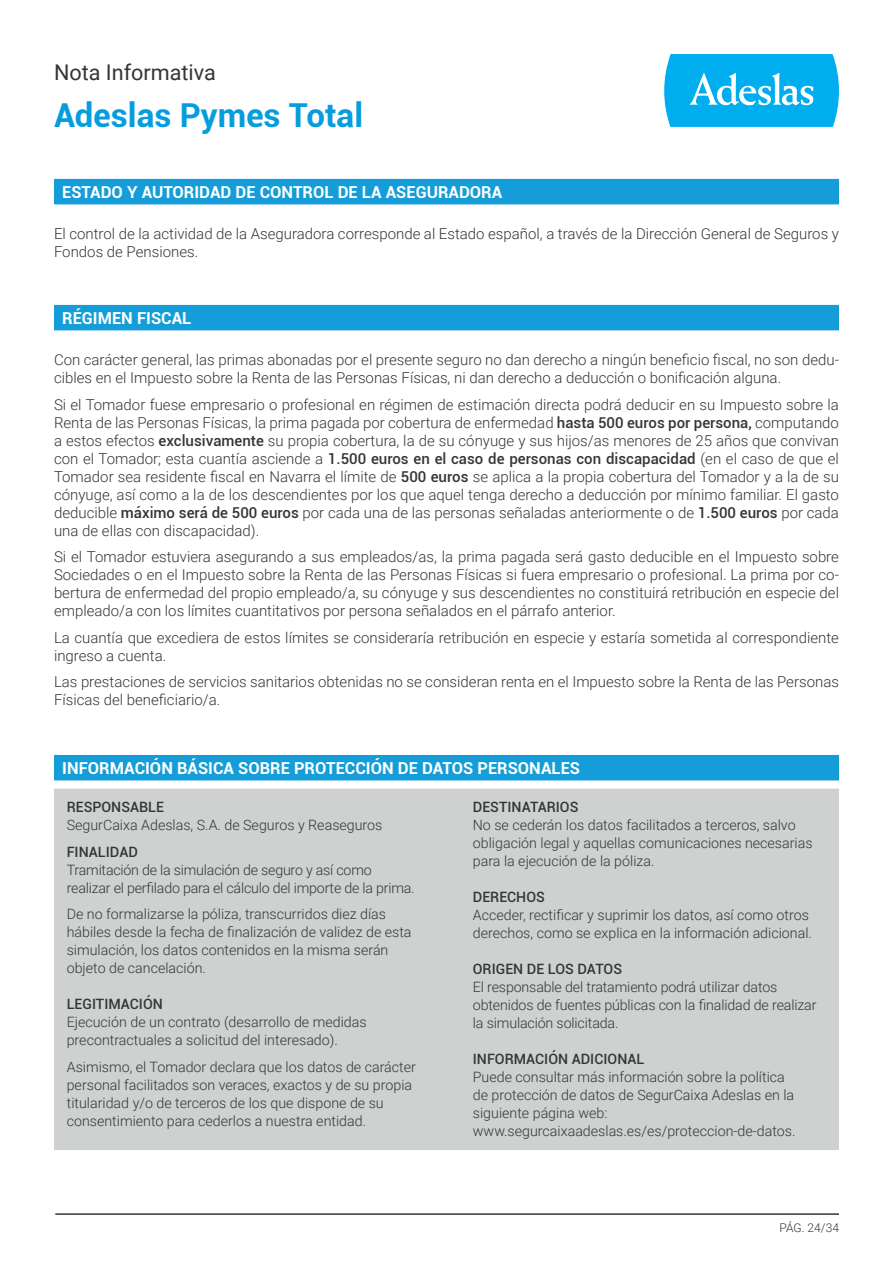
<style>
.page{position:relative;width:893px;height:1263px;background:#fff}
.page>*{position:absolute;margin:0;border:0;box-sizing:border-box;transform-origin:0 0}
.t1{font:700 33px "Roboto";color:#069ddc}
.t2{font:21.6px "Roboto";color:#323638}
.t3{font:700 16.5px "Roboto";color:#fff}
.t4{font:300 15px/18px "Roboto";color:#323638}
.t5{font:300 14.25px/18px "Roboto";color:#323638}
.t6{font:500 14.25px "Roboto";color:#323638}
.t7{font:300 12px "Roboto";letter-spacing:-.005em;color:#323638}
.s1{font-weight:500}
</style>
<div class="page">
<svg style="left:664px;top:54px;width:175px;height:73px;background:#1fb7f0"></svg>
<hr style="left:55px;top:1213px;width:784px;height:2px;background:#323638">
<div style="left:54px;top:179px;width:785px;height:25px;background:#149dd9"></div>
<div style="left:54px;top:305px;width:785px;height:25px;background:#149dd9"></div>
<div style="left:54px;top:755px;width:785px;height:25px;background:#149dd9"></div>
<div style="left:54px;top:789px;width:785px;height:361px;background:#cfd1d0"></div>
<h2 class="t2" style="left:54px;top:57px;width:163px">Nota Informativa</h2>
<h1 class="t1" style="left:54px;top:92px;width:311px">Adeslas Pymes Total</h1>
<p class="t3" style="left:62px;top:180px;width:442px">ESTADO Y AUTORIDAD DE CONTROL DE LA ASEGURADORA</p>
<p class="t4" style="left:54px;top:224px;width:786px">El control de la actividad de la Aseguradora corresponde al Estado español, a través de la Dirección General de Seguros y<br>Fondos de Pensiones.</p>
<p class="t3" style="left:62px;top:306px;width:131px">RÉGIMEN FISCAL</p>
<p class="t4" style="left:54px;top:350px;width:786px">Con carácter general, las primas abonadas por el presente seguro no dan derecho a ningún beneficio fiscal, no son dedu&shy;cibles en el Impuesto sobre la Renta de las Personas Físicas, ni dan derecho a deducción o bonificación alguna.</p>
<p class="t4" style="left:54px;top:395px;width:786px;text-align:justify">Si el Tomador fuese empresario o profesional en régimen de estimación directa podrá deducir en su Impuesto sobre la Renta de las Personas Físicas, la prima pagada por cobertura de enfermedad <span class="s1">hasta 500 euros por persona,</span> computando a estos efectos <span class="s1">exclusivamente</span> su propia cobertura, la de su cónyuge y sus hijos/as menores de 25 años que convivan con el Tomador; esta cuantía asciende a <span class="s1">1.500 euros en el caso de personas con discapacidad</span> (en el caso de que el Tomador sea residente fiscal en Navarra el límite de <span class="s1">500 euros</span> se aplica a la propia cobertura del Tomador y a la de su cónyuge, así como a la de los descendientes por los que aquel tenga derecho a deducción por mínimo familiar. El gasto deducible <span class="s1">máximo será de 500 euros</span> por cada una de las personas señaladas anteriormente o de <span class="s1">1.500 euros</span> por cada una de ellas con discapacidad).</p>
<p class="t4" style="left:54px;top:548px;width:786px;text-align:justify">Si el Tomador estuviera asegurando a sus empleados/as, la prima pagada será gasto deducible en el Impuesto sobre Sociedades o en el Impuesto sobre la Renta de las Personas Físicas si fuera empresario o profesional. La prima por co&shy;bertura de enfermedad del propio empleado/a, su cónyuge y sus descendientes no constituirá retribución en especie del empleado/a con los límites cuantitativos por persona señalados en el párrafo anterior.</p>
<p class="t4" style="left:54px;top:628px;width:786px">La cuantía que excediera de estos límites se consideraría retribución en especie y estaría sometida al correspondiente ingreso a cuenta.</p>
<p class="t4" style="left:54px;top:673px;width:786px">Las prestaciones de servicios sanitarios obtenidas no se consideran renta en el Impuesto sobre la Renta de las Personas<br>Físicas del beneficiario/a.</p>
<p class="t3" style="left:62px;top:756px;width:519px">INFORMACIÓN BÁSICA SOBRE PROTECCIÓN DE DATOS PERSONALES</p>
<p class="t6" style="left:67px;top:797px;width:99px">RESPONSABLE</p>
<p class="t5" style="left:67px;top:815px;width:317px">SegurCaixa Adeslas, S.A. de Seguros y Reaseguros</p>
<p class="t6" style="left:67px;top:841px;width:73px">FINALIDAD</p>
<p class="t5" style="left:67px;top:860px;width:349px">Tramitación de la simulación de seguro y así como realizar el perfilado para el cálculo del importe de la prima.</p>
<p class="t5" style="left:67px;top:904px;width:346px">De no formalizarse la póliza, transcurridos diez días hábiles desde la fecha de finalización de validez de esta simulación, los datos contenidos en la misma serán objeto de cancelación.</p>
<p class="t6" style="left:67px;top:994px;width:98px">LEGITIMACIÓN</p>
<p class="t5" style="left:67px;top:1012px;width:301px">Ejecución de un contrato (desarrollo de medidas precontractuales a solicitud del interesado).</p>
<p class="t5" style="left:67px;top:1057px;width:351px">Asimismo, el Tomador declara que los datos de carácter personal facilitados son veraces, exactos y de su propia titularidad y/o de terceros de los que dispone de su consentimiento para cederlos a nuestra entidad.</p>
<p class="t6" style="left:473px;top:797px;width:107px">DESTINATARIOS</p>
<p class="t5" style="left:473px;top:815px;width:341px">No se cederán los datos facilitados a terceros, salvo obligación legal y aquellas comunicaciones necesarias para la ejecución de la póliza.</p>
<p class="t6" style="left:473px;top:887px;width:74px">DERECHOS</p>
<p class="t5" style="left:473px;top:905px;width:341px">Acceder, rectificar y suprimir los datos, así como otros derechos, como se explica en la información adicional.</p>
<p class="t6" style="left:473px;top:959px;width:151px">ORIGEN DE LOS DATOS</p>
<p class="t5" style="left:473px;top:977px;width:345px">El responsable del tratamiento podrá utilizar datos obtenidos de fuentes públicas con la finalidad de realizar la simulación solicitada.</p>
<p class="t6" style="left:473px;top:1049px;width:173px">INFORMACIÓN ADICIONAL</p>
<p class="t5" style="left:473px;top:1067px;width:324px">Puede consultar más información sobre la política de protección de datos de SegurCaixa Adeslas en la siguiente página web: www.segurcaixaadeslas.es/es/proteccion-de-datos.</p>
<p class="t7" style="left:780px;top:1220px;width:61px">PÁG. 24/34</p>
</div>
